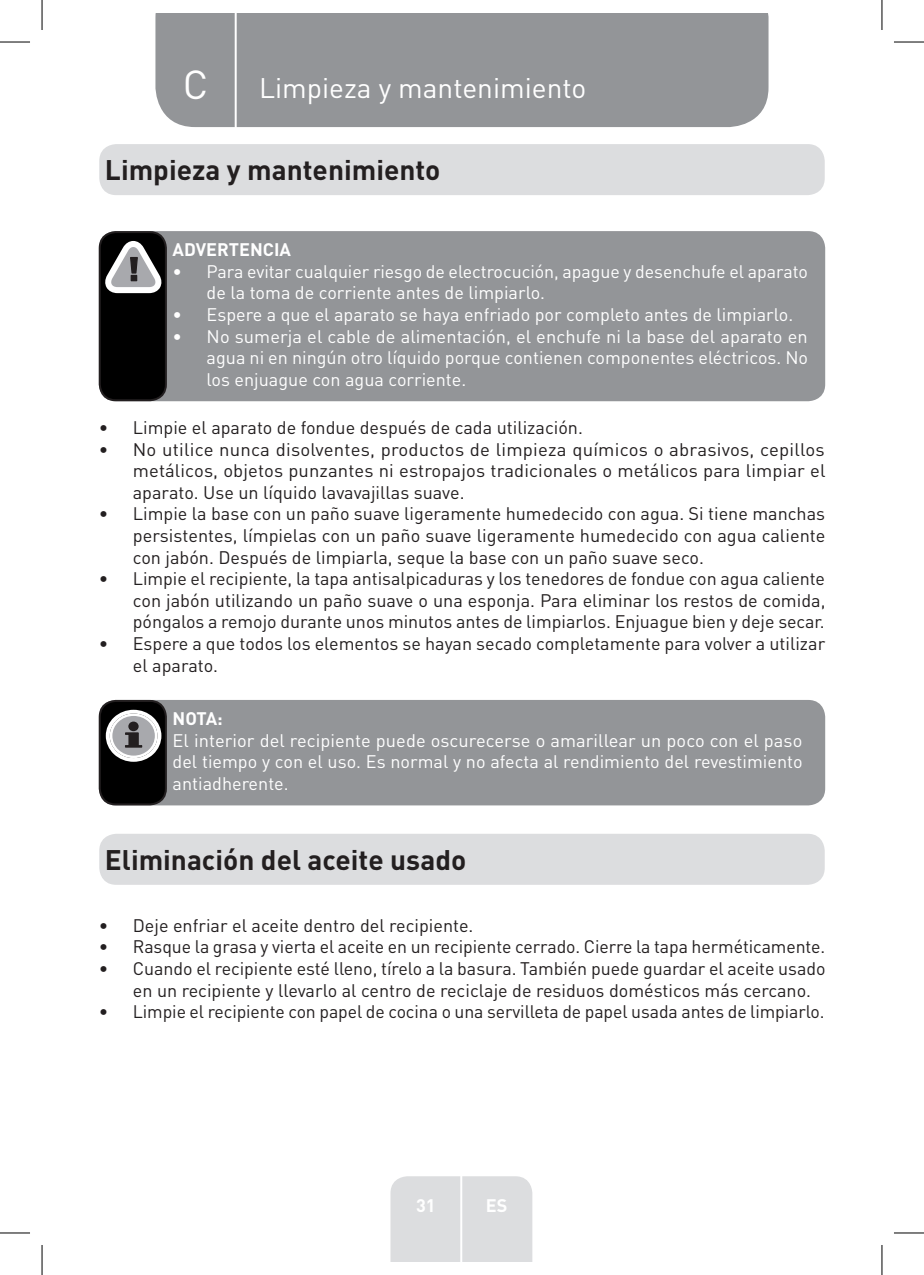
<style>
.page{position:relative;width:924px;height:1275px;background:#fff}
.page>*{position:absolute;margin:0;border:0;box-sizing:border-box;transform-origin:0 0}
.t1{font:40px "DIN Pro";color:#fff}
.Headline-01{font:700 28px "DIN Pro";color:#231f20}
.TitreGauche__gabarit{font:28px "DIN Pro";color:#fff}
.t2{font:18px/21.6px "DIN Pro";color:#231f20;text-align:justify}
.White_Text{font:18px/21.6px "DIN Pro";color:#fff;text-align:justify}
.White_Text-2{font:700 18px "DIN Pro";color:#fff}
</style>
<div class="page">
<div style="left:155px;top:14px;width:613px;height:113px;background:#939598"></div>
<div style="left:390px;top:1176px;width:142px;height:85px;background:#dcdddf"></div>
<hr style="left:460px;top:1153px;width:2px;height:108px;background:#fff">
<hr style="left:234px;top:14px;width:2px;height:116px;background:#fff">
<div style="left:99px;top:144px;width:725px;height:51px;background:#dcdddf;border-radius:17px"></div>
<div style="left:99px;top:231px;width:725px;height:170px;background:#939598;border-radius:17px"></div>
<div style="left:100px;top:232px;width:66px;height:168px;background:#000;border-radius:16px"></div>
<div style="left:99px;top:231px;width:68px;height:170px;border:2px solid #231f20;border-radius:16px"></div>
<svg style="left:105px;top:241px;width:57px;height:52px"></svg>
<div style="left:99px;top:700px;width:725px;height:105px;background:#939598;border-radius:17px"></div>
<div style="left:100px;top:701px;width:66px;height:103px;background:#000;border-radius:16px"></div>
<div style="left:99px;top:700px;width:68px;height:105px;border:2px solid #231f20;border-radius:16px"></div>
<svg style="left:106px;top:710px;width:55px;height:52px"></svg>
<div style="left:128px;top:721px;width:11px;height:10px;background:#231f20;border-radius:50%"></div>
<div style="left:99px;top:833px;width:725px;height:52px;background:#dcdddf;border-radius:17px"></div>
<hr style="left:0;top:42px;width:30px;height:1px;background:#000">
<hr style="left:893px;top:42px;width:30px;height:1px;background:#000">
<hr style="left:0;top:1232px;width:30px;height:1px;background:#000">
<hr style="left:893px;top:1232px;width:30px;height:1px;background:#000">
<hr style="left:42px;top:0;width:1px;height:30px;background:#000">
<hr style="left:42px;top:1245px;width:1px;height:30px;background:#000">
<hr style="left:881px;top:0;width:1px;height:30px;background:#000">
<hr style="left:881px;top:1245px;width:1px;height:30px;background:#000">
<p class="t1" style="left:183px;top:57px;width:27px">C</p>
<p class="TitreGauche__gabarit" style="left:259px;top:69px;width:328px">Limpieza y mantenimiento</p>
<p class="Headline-01" style="left:105px;top:151px;width:337px">Limpieza y mantenimiento</p>
<p class="White_Text-2" style="left:172px;top:237px;width:120px">ADVERTENCIA</p>
<p class="White_Text" style="left:206px;top:260px;width:602px;text-indent:-34px">• Para evitar cualquier riesgo de electrocución, apague y desenchufe el aparato de la toma de corriente antes de limpiarlo.</p>
<p class="White_Text" style="left:172px;top:303px;width:622px">• Espere a que el aparato se haya enfriado por completo antes de limpiarlo.</p>
<p class="White_Text" style="left:206px;top:324px;width:602px;text-indent:-34px">• No sumerja el cable de alimentación, el enchufe ni la base del aparato en agua ni en ningún otro líquido porque contienen componentes eléctricos. No los enjuague con agua corriente.</p>
<p class="t2" style="left:99px;top:416px;width:485px">• Limpie el aparato de fondue después de cada utilización.</p>
<p class="t2" style="left:133px;top:437px;width:694px;text-indent:-34px">• No utilice nunca disolventes, productos de limpieza químicos o abrasivos, cepillos metálicos, objetos punzantes ni estropajos tradicionales o metálicos para limpiar el aparato. Use un líquido lavavajillas suave.</p>
<p class="t2" style="left:133px;top:502px;width:693px;text-indent:-34px">• Limpie la base con un paño suave ligeramente humedecido con agua. Si tiene manchas persistentes, límpielas con un paño suave ligeramente humedecido con agua caliente con jabón. Después de limpiarla, seque la base con un paño suave seco.</p>
<p class="t2" style="left:133px;top:567px;width:694px;text-indent:-34px">• Limpie el recipiente, la tapa antisalpicaduras y los tenedores de fondue con agua caliente con jabón utilizando un paño suave o una esponja. Para eliminar los restos de comida, póngalos a remojo durante unos minutos antes de limpiarlos. Enjuague bien y deje secar.</p>
<p class="t2" style="left:133px;top:632px;width:693px;text-indent:-34px">• Espere a que todos los elementos se hayan secado completamente para volver a utilizar el aparato.</p>
<p class="White_Text-2" style="left:172px;top:706px;width:52px">NOTA:</p>
<p class="White_Text" style="left:172px;top:728px;width:631px">El interior del recipiente puede oscurecerse o amarillear un poco con el paso del tiempo y con el uso. Es normal y no afecta al rendimiento del revestimiento antiadherente.</p>
<p class="Headline-01" style="left:105px;top:841px;width:362px">Eliminación del aceite usado</p>
<p class="t2" style="left:99px;top:913px;width:376px">• Deje enfriar el aceite dentro del recipiente.</p>
<p class="t2" style="left:99px;top:935px;width:727px">• Rasque la grasa y vierta el aceite en un recipiente cerrado. Cierre la tapa herméticamente.</p>
<p class="t2" style="left:133px;top:957px;width:693px;text-indent:-34px">• Cuando el recipiente esté lleno, tírelo a la basura. También puede guardar el aceite usado en un recipiente y llevarlo al centro de reciclaje de residuos domésticos más cercano.</p>
<p class="t2" style="left:99px;top:1000px;width:727px">• Limpie el recipiente con papel de cocina o una servilleta de papel usada antes de limpiarlo.</p>
<p class="White_Text-2" style="left:416px;top:1192px;width:21px">31</p>
<p class="White_Text-2" style="left:485px;top:1192px;width:23px">ES</p>
</div>
